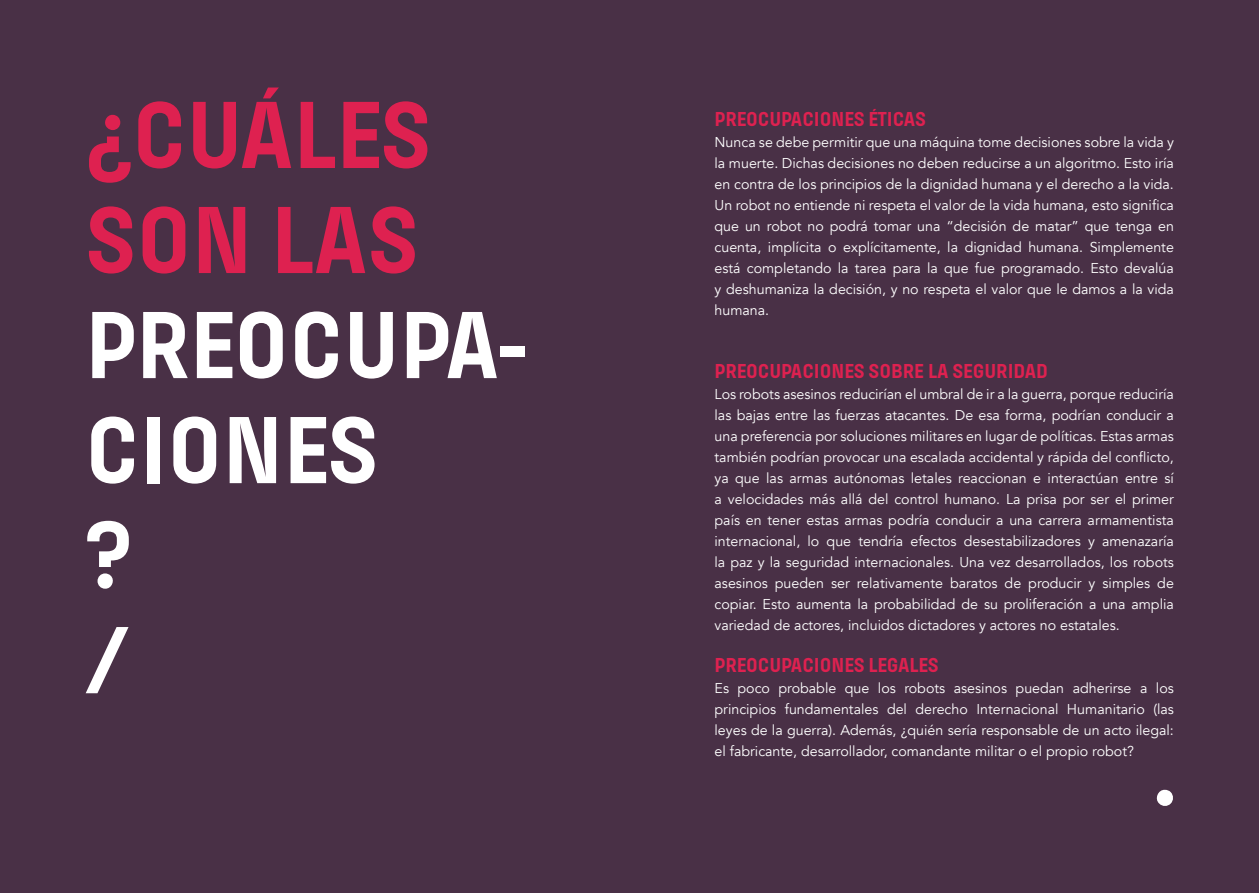
<style>
.page{position:relative;width:1259px;height:893px;background:#493046}
.page>*{position:absolute;margin:0;border:0;box-sizing:border-box;transform-origin:0 0}
.t1{font:700 105px "Pilcrow";color:#fff}
.t2{font:700 99px/105px "Pilcrow";color:#fff}
.t3{font:700 99px/105px "Pilcrow";color:#de2150}
.t4{font:700 21px "Pilcrow";color:#de2150}
.t5{font:14.25px/21px "Avenir";color:#fff;text-align:justify}
</style>
<div class="page">
<h2 class="t3" style="left:85px;top:85px;width:348px">¿CUÁLES<br>SON LAS</h2>
<h2 class="t2" style="left:85px;top:295px;width:446px">PREOCUPA-<br>CIONES<br>?<br>/</h2>
<h3 class="t4" style="left:714px;top:108px;width:213px">PREOCUPACIONES ÉTICAS</h3>
<p class="t5" style="left:714px;top:132px;width:461px">Nunca se debe permitir que una máquina tome decisiones sobre la vida y la muerte. Dichas decisiones no deben reducirse a un algoritmo. Esto iría en contra de los principios de la dignidad humana y el derecho a la vida.<br>Un robot no entiende ni respeta el valor de la vida humana, esto significa que un robot no podrá tomar una “decisión de matar” que tenga en cuenta, implícita o explícitamente, la dignidad humana. Simplemente está completando la tarea para la que fue programado. Esto devalúa y deshumaniza la decisión, y no respeta el valor que le damos a la vida humana.</p>
<h3 class="t4" style="left:714px;top:360px;width:335px">PREOCUPACIONES SOBRE LA SEGURIDAD</h3>
<p class="t5" style="left:714px;top:384px;width:461px">Los robots asesinos reducirían el umbral de ir a la guerra, porque reduciría las bajas entre las fuerzas atacantes. De esa forma, podrían conducir a una preferencia por soluciones militares en lugar de políticas. Estas armas también podrían provocar una escalada accidental y rápida del conflicto, ya que las armas autónomas letales reaccionan e interactúan entre sí a velocidades más allá del control humano. La prisa por ser el primer país en tener estas armas podría conducir a una carrera armamentista internacional, lo que tendría efectos desestabilizadores y amenazaría la paz y la seguridad internacionales. Una vez desarrollados, los robots asesinos pueden ser relativamente baratos de producir y simples de copiar. Esto aumenta la probabilidad de su proliferación a una amplia variedad de actores, incluidos dictadores y actores no estatales.</p>
<h3 class="t4" style="left:714px;top:654px;width:226px">PREOCUPACIONES LEGALES</h3>
<p class="t5" style="left:714px;top:678px;width:461px">Es poco probable que los robots asesinos puedan adherirse a los principios fundamentales del derecho Internacional Humanitario (las leyes de la guerra). Además, ¿quién sería responsable de un acto ilegal: el fabricante, desarrollador, comandante militar o el propio robot?</p>
<h1 class="t1" style="left:1153px;top:717px;width:25px">.</h1>
</div>
